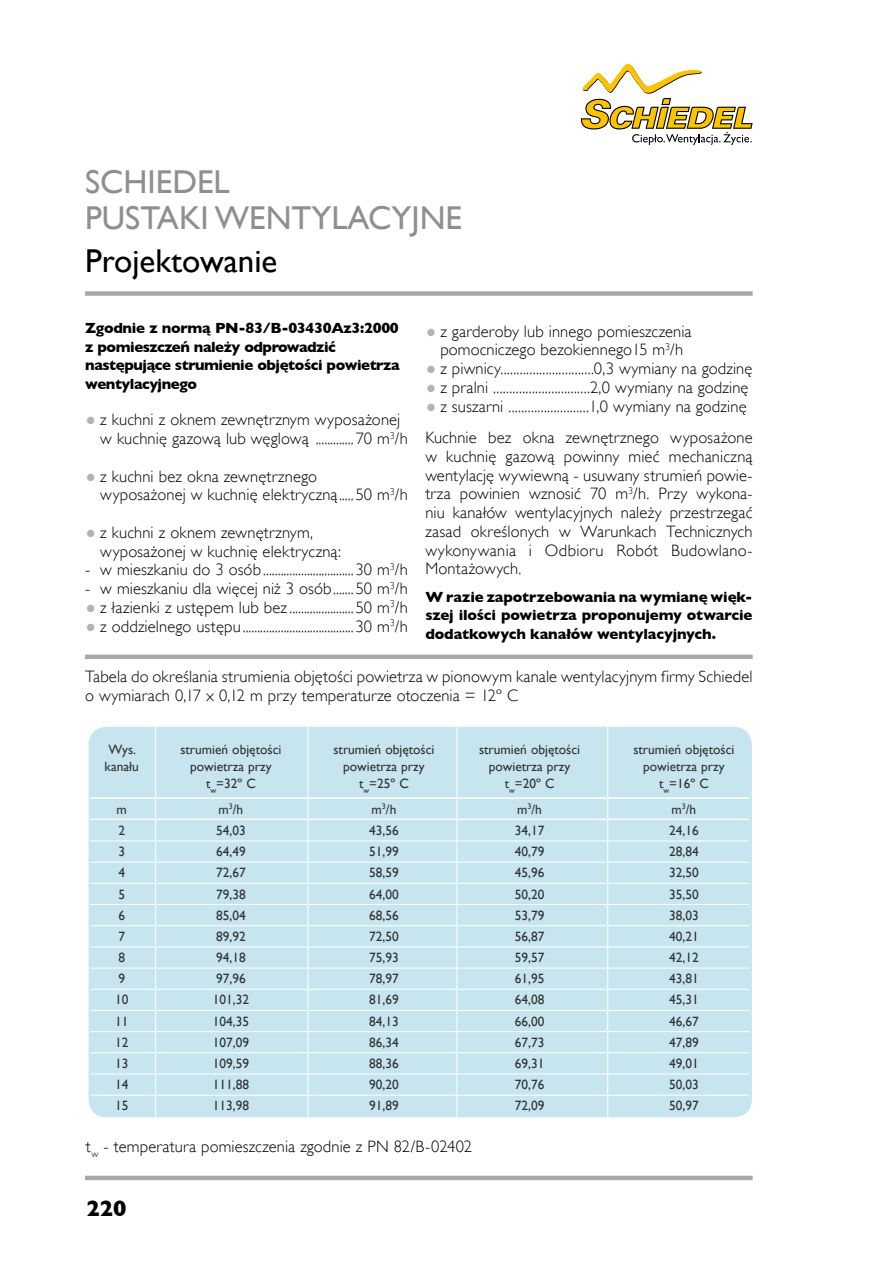
<style>
.page{position:relative;width:893px;height:1263px;background:#fff}
.page>*{position:absolute;margin:0;border:0;box-sizing:border-box;transform-origin:0 0}
.t1{font:33px/36px "Gill Sans";color:#8d8f91}
.t2{font:33px "Gill Sans";letter-spacing:-.005em;color:#000}
.t3{font:700 22.5px "Gill Sans";color:#000}
.t4{font:300 16.5px/18.8px "Gill Sans";letter-spacing:.01em;color:#000}
.t5{font:700 15px/18.8px "Gill Sans";letter-spacing:-.03em;color:#000}
.t6{font:13.5px "Gill Sans";color:#000}
.s1{font-weight:700;font-size:22.5px;color:#b1b3b4}
</style>
<div class="page">
<svg style="left:581px;top:64px;width:172px;height:81px"></svg>
<div style="left:89px;top:727px;width:663px;height:390px;background:#c7e5ee;border-radius:18px"></div>
<hr style="left:90px;top:797px;width:659px;height:2px;background:#fff">
<hr style="left:90px;top:818px;width:659px;height:2px;background:#fff">
<hr style="left:90px;top:841px;width:659px;height:1px;background:#fff">
<hr style="left:90px;top:862px;width:659px;height:1px;background:#fff">
<hr style="left:90px;top:883px;width:659px;height:1px;background:#fff">
<hr style="left:90px;top:904px;width:659px;height:1px;background:#fff">
<hr style="left:90px;top:925px;width:659px;height:1px;background:#fff">
<hr style="left:90px;top:946px;width:659px;height:1px;background:#fff">
<hr style="left:90px;top:968px;width:659px;height:1px;background:#fff">
<hr style="left:90px;top:989px;width:659px;height:1px;background:#fff">
<hr style="left:90px;top:1010px;width:659px;height:1px;background:#fff">
<hr style="left:90px;top:1031px;width:659px;height:1px;background:#fff">
<hr style="left:90px;top:1052px;width:659px;height:1px;background:#fff">
<hr style="left:90px;top:1074px;width:659px;height:1px;background:#fff">
<hr style="left:90px;top:1095px;width:659px;height:1px;background:#fff">
<hr style="left:155px;top:726px;width:1px;height:396px;background:#fff">
<hr style="left:607px;top:727px;width:1px;height:396px;background:#fff">
<hr style="left:457px;top:727px;width:1px;height:396px;background:#fff">
<hr style="left:308px;top:727px;width:1px;height:396px;background:#fff">
<div style="left:85px;top:291px;width:668px;height:5px;background:#a7a8aa"></div>
<div style="left:85px;top:654px;width:668px;height:5px;background:#a7a8aa"></div>
<hr style="left:85px;top:1176px;width:668px;height:4px;background:#a7a8aa">
<h1 class="t1" style="left:85px;top:163px;width:378px">Schiedel<br>Pustaki wentylacyjne</h1>
<h1 class="t2" style="left:85px;top:241px;width:194px">Projektowanie</h1>
<p class="t5" style="left:85px;top:318px;width:316px">Zgodnie z normą PN-83/B-03430Az3:2000 z pomieszczeń należy odprowadzić następujące strumienie objętości powietrza wentylacyjnego</p>
<p class="t4" style="left:100px;top:410px;width:309px;text-indent:-15px"><span class="s1">•</span> z kuchni z oknem zewnętrznym wyposażonej w kuchnię gazową lub węglową ............. 70 m<sup>3</sup>/h</p>
<p class="t4" style="left:100px;top:467px;width:309px;text-indent:-15px"><span class="s1">•</span> z kuchni bez okna zewnętrznego<br>wyposażonej w kuchnię elektryczną..... 50 m<sup>3</sup>/h</p>
<p class="t4" style="left:100px;top:523px;width:242px;text-indent:-15px"><span class="s1">•</span> z kuchni z oknem zewnętrznym, wyposażonej w kuchnię elektryczną:</p>
<p class="t4" style="left:85px;top:560px;width:324px">- w mieszkaniu do 3 osób...............................30 m<sup>3</sup>/h</p>
<p class="t4" style="left:85px;top:579px;width:324px">- w mieszkaniu dla więcej niż 3 osób....... 50 m<sup>3</sup>/h</p>
<p class="t4" style="left:85px;top:598px;width:324px"><span class="s1">•</span> z łazienki z ustępem lub bez......................50 m<sup>3</sup>/h</p>
<p class="t4" style="left:85px;top:617px;width:324px"><span class="s1">•</span> z oddzielnego ustępu......................................30 m<sup>3</sup>/h</p>
<p class="t4" style="left:425px;top:322px;width:268px;text-align:center"><span class="s1">•</span> z garderoby lub innego pomieszczenia pomocniczego bezokiennego15 m<sup>3</sup>/h</p>
<p class="t4" style="left:425px;top:359px;width:329px"><span class="s1">•</span> z piwnicy.............................0,3 wymiany na godzinę</p>
<p class="t4" style="left:425px;top:378px;width:325px"><span class="s1">•</span> z pralni ..............................2,0 wymiany na godzinę</p>
<p class="t4" style="left:425px;top:390px;width:329px;line-height:31.5px"><span class="s1">•</span> z suszarni .........................1,0 wymiany na godzinę<br>Kuchnie bez okna zewnętrznego wyposażone</p>
<p class="t4" style="left:425px;top:447px;width:329px;text-align:justify">w kuchnię gazową powinny mieć mechaniczną wentylację wywiewną - usuwany strumień powie&shy;trza powinien wznosić 70 m<sup>3</sup>/h. Przy wykona&shy;niu kanałów wentylacyjnych należy przestrzegać zasad określonych w Warunkach Technicznych wykonywania i Odbioru Robót Budowlano-Montażowych.</p>
<p class="t5" style="left:425px;top:587px;width:329px;text-align:justify">W razie zapotrzebowania na wymianę więk&shy;szej ilości powietrza proponujemy otwarcie dodatkowych kanałów wentylacyjnych.</p>
<p class="t4" style="left:85px;top:667px;width:669px">Tabela do określania strumienia objętości powietrza w pionowym kanale wentylacyjnym firmy Schiedel o wymiarach 0,17 x 0,12 m przy temperaturze otoczenia = 12º C</p>
<p class="t6" style="left:109px;top:741px;width:29px">Wys.</p>
<p class="t6" style="left:180px;top:741px;width:103px">strumień objętości</p>
<p class="t6" style="left:333px;top:741px;width:103px">strumień objętości</p>
<p class="t6" style="left:479px;top:741px;width:103px">strumień objętości</p>
<p class="t6" style="left:633px;top:741px;width:103px">strumień objętości</p>
<p class="t6" style="left:105px;top:758px;width:36px">kanału</p>
<p class="t6" style="left:190px;top:758px;width:83px">powietrza przy</p>
<p class="t6" style="left:343px;top:758px;width:83px">powietrza przy</p>
<p class="t6" style="left:489px;top:758px;width:83px">powietrza przy</p>
<p class="t6" style="left:643px;top:758px;width:83px">powietrza przy</p>
<p class="t6" style="left:206px;top:776px;width:51px">t<sub>w</sub>=32º C</p>
<p class="t6" style="left:359px;top:776px;width:51px">t<sub>w</sub>=25º C</p>
<p class="t6" style="left:505px;top:776px;width:51px">t<sub>w</sub>=20º C</p>
<p class="t6" style="left:659px;top:776px;width:51px">t<sub>w</sub>=16º C</p>
<p class="t6" style="left:117px;top:801px;width:12px">m</p>
<p class="t6" style="left:219px;top:801px;width:26px">m<sup>3</sup>/h</p>
<p class="t6" style="left:372px;top:801px;width:26px">m<sup>3</sup>/h</p>
<p class="t6" style="left:517px;top:801px;width:26px">m<sup>3</sup>/h</p>
<p class="t6" style="left:671px;top:801px;width:26px">m<sup>3</sup>/h</p>
<p class="t6" style="left:118px;top:822px;width:8px">2</p>
<p class="t6" style="left:216px;top:822px;width:31px">54,03</p>
<p class="t6" style="left:369px;top:822px;width:31px">43,56</p>
<p class="t6" style="left:515px;top:822px;width:31px">34,17</p>
<p class="t6" style="left:669px;top:822px;width:31px">24,16</p>
<p class="t6" style="left:118px;top:844px;width:8px">3</p>
<p class="t6" style="left:216px;top:844px;width:31px">64,49</p>
<p class="t6" style="left:369px;top:844px;width:31px">51,99</p>
<p class="t6" style="left:515px;top:844px;width:31px">40,79</p>
<p class="t6" style="left:669px;top:844px;width:31px">28,84</p>
<p class="t6" style="left:118px;top:865px;width:8px">4</p>
<p class="t6" style="left:216px;top:865px;width:31px">72,67</p>
<p class="t6" style="left:369px;top:865px;width:31px">58,59</p>
<p class="t6" style="left:515px;top:865px;width:31px">45,96</p>
<p class="t6" style="left:669px;top:865px;width:31px">32,50</p>
<p class="t6" style="left:118px;top:886px;width:8px">5</p>
<p class="t6" style="left:216px;top:886px;width:31px">79,38</p>
<p class="t6" style="left:369px;top:886px;width:31px">64,00</p>
<p class="t6" style="left:515px;top:886px;width:31px">50,20</p>
<p class="t6" style="left:669px;top:886px;width:31px">35,50</p>
<p class="t6" style="left:118px;top:907px;width:8px">6</p>
<p class="t6" style="left:216px;top:907px;width:31px">85,04</p>
<p class="t6" style="left:369px;top:907px;width:31px">68,56</p>
<p class="t6" style="left:515px;top:907px;width:31px">53,79</p>
<p class="t6" style="left:669px;top:907px;width:31px">38,03</p>
<p class="t6" style="left:118px;top:928px;width:8px">7</p>
<p class="t6" style="left:216px;top:928px;width:31px">89,92</p>
<p class="t6" style="left:369px;top:928px;width:31px">72,50</p>
<p class="t6" style="left:515px;top:928px;width:31px">56,87</p>
<p class="t6" style="left:669px;top:928px;width:31px">40,21</p>
<p class="t6" style="left:118px;top:949px;width:8px">8</p>
<p class="t6" style="left:216px;top:949px;width:31px">94,18</p>
<p class="t6" style="left:369px;top:949px;width:31px">75,93</p>
<p class="t6" style="left:515px;top:949px;width:31px">59,57</p>
<p class="t6" style="left:669px;top:949px;width:31px">42,12</p>
<p class="t6" style="left:118px;top:971px;width:8px">9</p>
<p class="t6" style="left:216px;top:971px;width:31px">97,96</p>
<p class="t6" style="left:369px;top:971px;width:31px">78,97</p>
<p class="t6" style="left:515px;top:971px;width:31px">61,95</p>
<p class="t6" style="left:669px;top:971px;width:31px">43,81</p>
<p class="t6" style="left:115px;top:992px;width:15px">10</p>
<p class="t6" style="left:213px;top:992px;width:38px">101,32</p>
<p class="t6" style="left:369px;top:992px;width:31px">81,69</p>
<p class="t6" style="left:515px;top:992px;width:31px">64,08</p>
<p class="t6" style="left:669px;top:992px;width:31px">45,31</p>
<p class="t6" style="left:115px;top:1013px;width:15px">11</p>
<p class="t6" style="left:213px;top:1013px;width:38px">104,35</p>
<p class="t6" style="left:369px;top:1013px;width:31px">84,13</p>
<p class="t6" style="left:515px;top:1013px;width:31px">66,00</p>
<p class="t6" style="left:669px;top:1013px;width:31px">46,67</p>
<p class="t6" style="left:115px;top:1034px;width:15px">12</p>
<p class="t6" style="left:213px;top:1034px;width:38px">107,09</p>
<p class="t6" style="left:369px;top:1034px;width:31px">86,34</p>
<p class="t6" style="left:515px;top:1034px;width:31px">67,73</p>
<p class="t6" style="left:669px;top:1034px;width:31px">47,89</p>
<p class="t6" style="left:115px;top:1055px;width:15px">13</p>
<p class="t6" style="left:213px;top:1055px;width:38px">109,59</p>
<p class="t6" style="left:369px;top:1055px;width:31px">88,36</p>
<p class="t6" style="left:515px;top:1055px;width:31px">69,31</p>
<p class="t6" style="left:669px;top:1055px;width:31px">49,01</p>
<p class="t6" style="left:115px;top:1077px;width:15px">14</p>
<p class="t6" style="left:213px;top:1077px;width:38px">111,88</p>
<p class="t6" style="left:369px;top:1077px;width:31px">90,20</p>
<p class="t6" style="left:515px;top:1077px;width:31px">70,76</p>
<p class="t6" style="left:669px;top:1077px;width:31px">50,03</p>
<p class="t6" style="left:115px;top:1098px;width:15px">15</p>
<p class="t6" style="left:213px;top:1098px;width:38px">113,98</p>
<p class="t6" style="left:369px;top:1098px;width:31px">91,89</p>
<p class="t6" style="left:515px;top:1098px;width:31px">72,09</p>
<p class="t6" style="left:669px;top:1098px;width:31px">50,97</p>
<p class="t4" style="left:86px;top:1137px;width:388px">t<sub>w</sub> - temperatura pomieszczenia zgodnie z PN 82/B-02402</p>
<h2 class="t3" style="left:87px;top:1195px;width:42px">220</h2>
</div>
